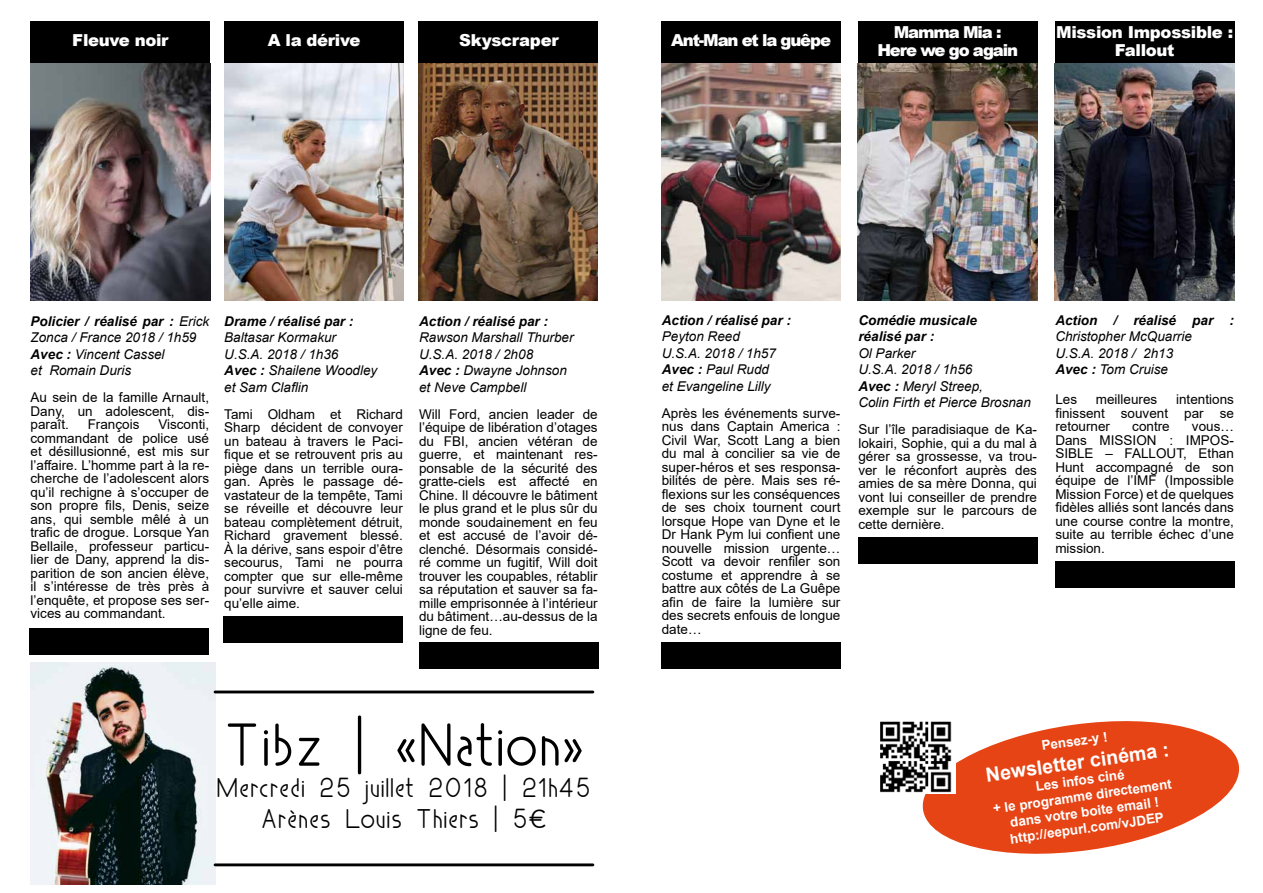
<style>
.page{position:relative;width:1263px;height:893px;background:#fff}
.page>*{position:absolute;margin:0;border:0;box-sizing:border-box;transform-origin:0 0}
.t1{font:57.3px "Something";color:#000}
.t2{font:25.8px/30.9px "Something";color:#000;text-align:center}
.t3{font:700 19.65px "Arial";color:#fff}
.t4{font:900 16.5px/18px "Arial";letter-spacing:-.02em;color:#fff;text-align:center}
.t5{font:900 16.5px/18px "Arial";letter-spacing:-.07em;color:#fff;text-align:center}
.t6{font:13.5px/13.5px "Arial";color:#000;text-align:justify}
.t7{font:italic 13.5px/16.5px "Arial";color:#000}
.t8{font:italic 700 13.5px/16.5px "Arial";color:#000}
.t9{font:700 13.5px/16px "Arial";color:#fff;text-align:center}
.s1{font-weight:700}
.s2{font-family:"Roland Becker";font-weight:300}
</style>
<div class="page">
<div style="left:1055px;top:21px;width:179px;height:69px;background:#000"></div>
<img style="left:1055px;top:64px;width:179px;height:236px">
<div style="left:661px;top:642px;width:179px;height:27px;background:#000"></div>
<div style="left:223px;top:616px;width:180px;height:27px;background:#000"></div>
<div style="left:30px;top:628px;width:179px;height:26px;background:#000"></div>
<div style="left:419px;top:642px;width:180px;height:27px;background:#000"></div>
<div style="left:858px;top:537px;width:179px;height:27px;background:#000"></div>
<div style="left:1055px;top:561px;width:180px;height:26px;background:#000"></div>
<div style="left:224px;top:21px;width:180px;height:69px;background:#000"></div>
<div style="left:31px;top:21px;width:179px;height:69px;background:#000"></div>
<div style="left:418px;top:21px;width:180px;height:69px;background:#000"></div>
<img style="left:224px;top:64px;width:180px;height:236px">
<img style="left:31px;top:64px;width:179px;height:236px">
<img style="left:418px;top:64px;width:180px;height:236px">
<div style="left:661px;top:21px;width:180px;height:69px;background:#000"></div>
<div style="left:858px;top:21px;width:179px;height:69px;background:#000"></div>
<img style="left:661px;top:64px;width:180px;height:236px">
<img style="left:858px;top:64px;width:179px;height:236px">
<img style="left:31px;top:663px;width:184px;height:221px">
<hr style="left:215px;top:691px;width:378px;height:2px;background:#000">
<hr style="left:215px;top:863px;width:378px;height:3px;background:#000">
<svg style="left:922px;top:721px;width:318px;height:133px;fill:#e64415"></svg>
<img style="left:880px;top:721px;width:75px;height:72px">
<p class="t4" style="left:72px;top:30px;width:98px">Fleuve noir</p>
<p class="t4" style="left:268px;top:30px;width:94px">A la dérive</p>
<p class="t4" style="left:459px;top:30px;width:101px">Skyscraper</p>
<p class="t5" style="left:671px;top:30px;width:161px">Ant-Man et la guêpe</p>
<p class="t5" style="left:877px;top:23px;width:142px">Mamma Mia :<br>Here we go again</p>
<p class="t4" style="left:1056px;top:23px;width:179px">Mission Impossible :<br>Fallout</p>
<p class="t7" style="left:31px;top:313px;width:180px"><span class="s1">Policier / réalisé par :</span> Erick<br>Zonca / France 2018 / 1h59<br><span class="s1">Avec :</span> Vincent Cassel<br>et Romain Duris</p>
<p class="t6" style="left:31px;top:391px;width:180px">Au sein de la famille Arnault, Dany, un adolescent, dis&shy;paraît.</p>
<p class="t6" style="left:31px;top:418px;width:180px;text-indent:128px">Visconti, commandant de police usé et désillusionné, est mis sur l’affaire. L’homme part à la re&shy;cherche de l’adolescent alors qu’il rechigne à s’occuper de son propre fils, Denis, seize ans, qui semble mêlé à un trafic de drogue. Lorsque Yan Bellaile, professeur particu&shy;lier de Dany, apprend la dis&shy;parition de son ancien élève, il s’intéresse de très près à l’enquête, et propose ses ser&shy;vices au commandant.</p>
<p class="t6" style="left:88px;top:418px;width:53px">François</p>
<p class="t8" style="left:224px;top:313px;width:131px">Drame / réalisé par :</p>
<p class="t7" style="left:224px;top:329px;width:155px">Baltasar Kormakur<br>U.S.A. 2018 / 1h36<br><span class="s1">Avec :</span> Shailene Woodley et Sam Claflin</p>
<p class="t6" style="left:224px;top:407px;width:180px">Tami Oldham et Richard Sharp décident de convoyer un bateau à travers le Paci&shy;fique et se retrouvent pris au piège dans un terrible oura&shy;gan. Après le passage dé&shy;vastateur de la tempête, Tami se réveille et découvre leur bateau complètement détruit, Richard gravement blessé.<br>À la dérive, sans espoir d’être secourus, Tami ne pourra compter que sur elle-même pour survivre et sauver celui qu’elle aime.</p>
<p class="t8" style="left:419px;top:313px;width:131px">Action / réalisé par :</p>
<p class="t7" style="left:419px;top:329px;width:156px">Rawson Marshall Thurber<br>U.S.A. 2018 / 2h08<br><span class="s1">Avec :</span> Dwayne Johnson et Neve Campbell</p>
<p class="t6" style="left:419px;top:407px;width:180px">Will Ford, ancien leader de l’équipe de libération d’otages du FBI, ancien vétéran de guerre, et maintenant res&shy;ponsable de la sécurité des gratte-ciels est affecté en Chine. Il découvre le bâtiment le plus grand et le plus sûr du monde soudainement en feu et est accusé de l’avoir dé&shy;clenché. Désormais considé&shy;ré comme un fugitif, Will doit trouver les coupables, rétablir sa réputation et sauver sa fa&shy;mille emprisonnée à l’intérieur du bâtiment…au-dessus de la ligne de feu.</p>
<h1 class="t1" style="left:223px;top:710px;width:362px">Tibz | <span class="s2">«</span>Nation<span class="s2">»</span></h1>
<h2 class="t2" style="left:216px;top:772px;width:377px">Mercredi 25 juillet 2018 | 21h45<br>Arènes Louis Thiers | 5<span class="s2">€</span></h2>
<p class="t8" style="left:662px;top:312px;width:131px">Action / réalisé par :</p>
<p class="t7" style="left:662px;top:328px;width:116px">Peyton Reed<br>U.S.A. 2018 / 1h57<br><span class="s1">Avec :</span> Paul Rudd et Evangeline Lilly</p>
<p class="t6" style="left:662px;top:406px;width:180px">Après les événements surve&shy;nus dans Captain America :<br>Civil War, Scott Lang a bien du mal à concilier sa vie de super-héros et ses responsa&shy;bilités de père. Mais ses ré&shy;flexions sur les conséquences de ses choix tournent court lorsque Hope van Dyne et le Dr Hank Pym lui confient une nouvelle mission urgente… Scott va devoir renfiler son costume et apprendre à se battre aux côtés de La Guêpe afin de faire la lumière sur des secrets enfouis de longue date…</p>
<p class="t8" style="left:858px;top:312px;width:120px">Comédie musicale réalisé par :</p>
<p class="t7" style="left:858px;top:345px;width:174px">Ol Parker<br>U.S.A. 2018 / 1h56<br><span class="s1">Avec :</span> Meryl Streep,<br>Colin Firth et Pierce Brosnan</p>
<p class="t6" style="left:858px;top:422px;width:180px">Sur l’île paradisiaque de Ka&shy;lokairi, Sophie, qui a du mal à gérer sa grossesse, va trou&shy;ver le réconfort auprès des amies de sa mère Donna, qui vont lui conseiller de prendre exemple sur le parcours de cette dernière.</p>
<p class="t8" style="left:1055px;top:312px;width:180px">Action / réalisé par :</p>
<p class="t7" style="left:1055px;top:328px;width:138px">Christopher McQuarrie<br>U.S.A. 2018 / 2h13<br><span class="s1">Avec :</span> Tom Cruise</p>
<p class="t6" style="left:1055px;top:392px;width:23px">Les</p>
<p class="t6" style="left:1096px;top:392px;width:63px">meilleures</p>
<p class="t6" style="left:1055px;top:392px;width:180px;text-indent:121px">intentions finissent souvent par se retourner</p>
<p class="t6" style="left:1132px;top:419px;width:39px">contre</p>
<p class="t6" style="left:1055px;top:419px;width:180px;text-indent:137px">vous… Dans MISSION : IMPOS-SIBLE – FALLOUT, Ethan Hunt accompagné de son équipe de l’IMF (Impossible Mission Force) et de quelques fidèles alliés sont lancés dans une course contre la montre, suite au terrible échec d’une mission.</p>
<p class="t9" style="left:1040px;top:738px;width:68px;rotate:-8deg">Pensez-y !</p>
<h3 class="t3" style="left:984px;top:761px;width:186px;rotate:-8deg">Newsletter cinéma :</h3>
<p class="t9" style="left:990px;top:785px;width:182px;rotate:-8deg">Les infos ciné<br>+ le programme directement dans votre boite email ! http://eepurl.com/vJDEP</p>
</div>
